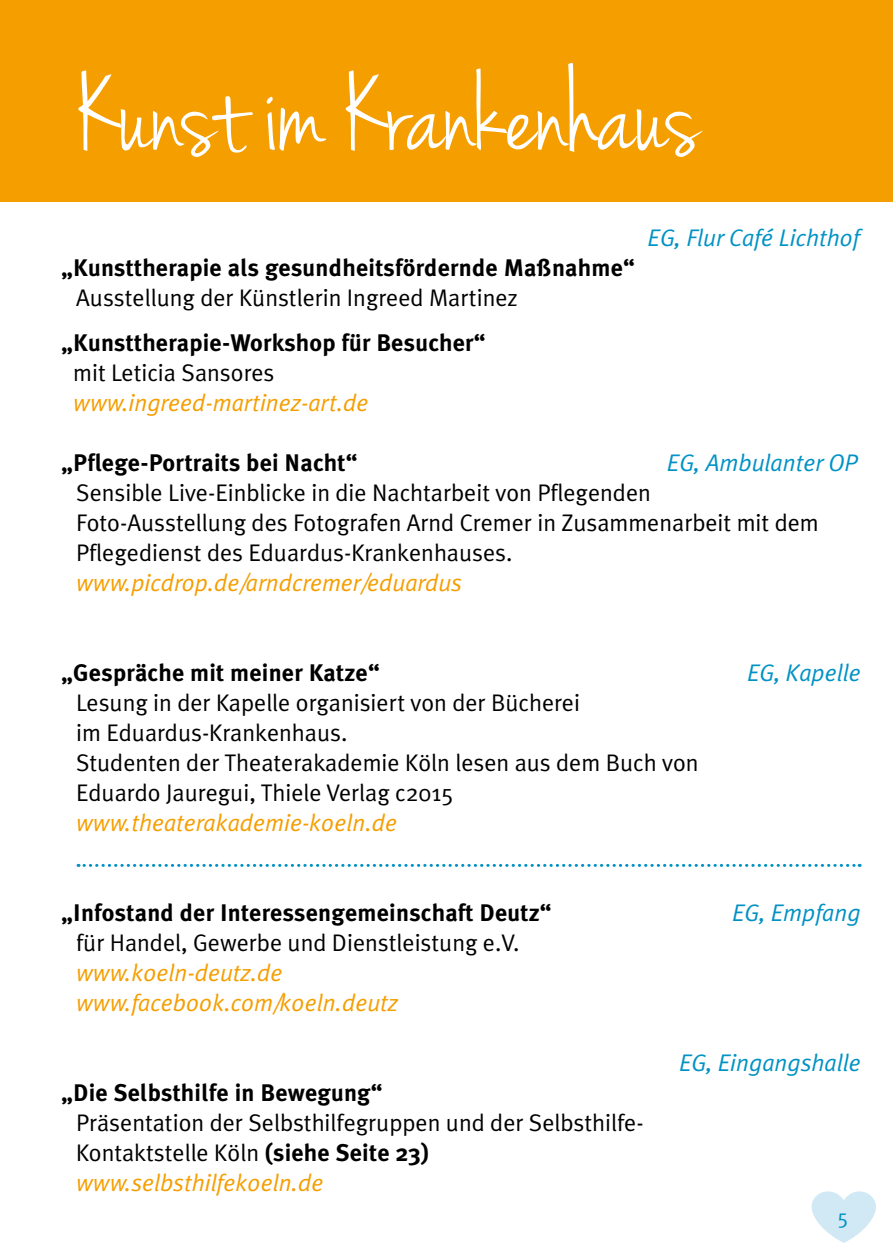
<style>
.page{position:relative;width:893px;height:1259px;background:#fff}
.page>*{position:absolute;margin:0;border:0;box-sizing:border-box;transform-origin:0 0}
.t1{font:120px "Jenna Sue";color:#fff}
.t2{font:24px/30px "Meta Plus Normal";color:#000}
.t3{font:700 24px "Meta Plus";letter-spacing:.01em;color:#000}
.t4{font:italic 24px/30px "Meta Plus Normal";color:#f59e00}
.t5{font:italic 24px "Meta Plus Normal";color:#0092c4}
.t6{font:21px "Meta Plus Normal";color:#0092c4}
.s1{font-family:"Meta Plus";font-weight:700}
.s2{font-style:italic;color:#f59e00}
</style>
<div class="page">
<svg style="left:811px;top:1191px;width:65px;height:52px"></svg>
<div style="left:0;top:0;width:893px;height:204px;background:#f59e00"></div>
<div style="left:0;top:202px;width:893px;height:6px;background:#fff"></div>
<svg style="left:78px;top:864px;width:782px;height:3px"></svg>
<h1 class="t1" style="left:77px;top:46px;width:624px">Kunst im Krankenhaus</h1>
<p class="t5" style="left:647px;top:224px;width:214px">EG, Flur Café Lichthof</p>
<p class="t3" style="left:61px;top:254px;width:575px">„Kunsttherapie als gesundheitsfördernde Maßnahme“</p>
<p class="t2" style="left:76px;top:282px;width:443px">Ausstellung der Künstlerin Ingreed Martinez</p>
<p class="t3" style="left:61px;top:329px;width:426px">„Kunsttherapie-Workshop für Besucher“</p>
<p class="t2" style="left:73px;top:357px;width:203px">mit Leticia Sansores</p>
<p class="t4" style="left:73px;top:387px;width:297px">www.ingreed-martinez-art.de</p>
<p class="t3" style="left:61px;top:449px;width:298px">„Pflege-Portraits bei Nacht“</p>
<p class="t2" style="left:76px;top:477px;width:744px">Sensible Live-Einblicke in die Nachtarbeit von Pflegenden<br>Foto-Ausstellung des Fotografen Arnd Cremer in Zusammenarbeit mit dem<br>Pflegedienst des Eduardus-Krankenhauses.</p>
<p class="t4" style="left:76px;top:567px;width:387px">www.picdrop.de/arndcremer/eduardus</p>
<p class="t5" style="left:667px;top:449px;width:193px">EG, Ambulanter OP</p>
<p class="t3" style="left:61px;top:659px;width:320px">„Gespräche mit meiner Katze“</p>
<p class="t2" style="left:76px;top:687px;width:624px">Lesung in der Kapelle organisiert von der Bücherei<br>im Eduardus-Krankenhaus.<br>Studenten der Theaterakademie Köln lesen aus dem Buch von Eduardo Jauregui, Thiele Verlag c2015</p>
<p class="t4" style="left:76px;top:807px;width:322px">www.theaterakademie-koeln.de</p>
<p class="t3" style="left:61px;top:899px;width:492px">„Infostand der Interessengemeinschaft Deutz“</p>
<p class="t2" style="left:76px;top:927px;width:445px">für Handel, Gewerbe und Dienstleistung e.V.</p>
<p class="t4" style="left:76px;top:957px;width:323px">www.koeln-deutz.de www.facebook.com/koeln.deutz</p>
<p class="t5" style="left:747px;top:659px;width:115px">EG, Kapelle</p>
<p class="t5" style="left:732px;top:899px;width:130px">EG, Empfang</p>
<p class="t3" style="left:61px;top:1079px;width:323px">„Die Selbsthilfe in Bewegung“</p>
<p class="t2" style="left:76px;top:1107px;width:569px">Präsentation der Selbsthilfegruppen und der Selbsthilfe-<br>Kontaktstelle Köln <span class="s1">(siehe Seite 23) </span><span class="s2">www.selbsthilfekoeln.de</span></p>
<p class="t5" style="left:679px;top:1049px;width:183px">EG, Eingangshalle</p>
<p class="t6" style="left:837px;top:1205px;width:13px">5</p>
</div>
